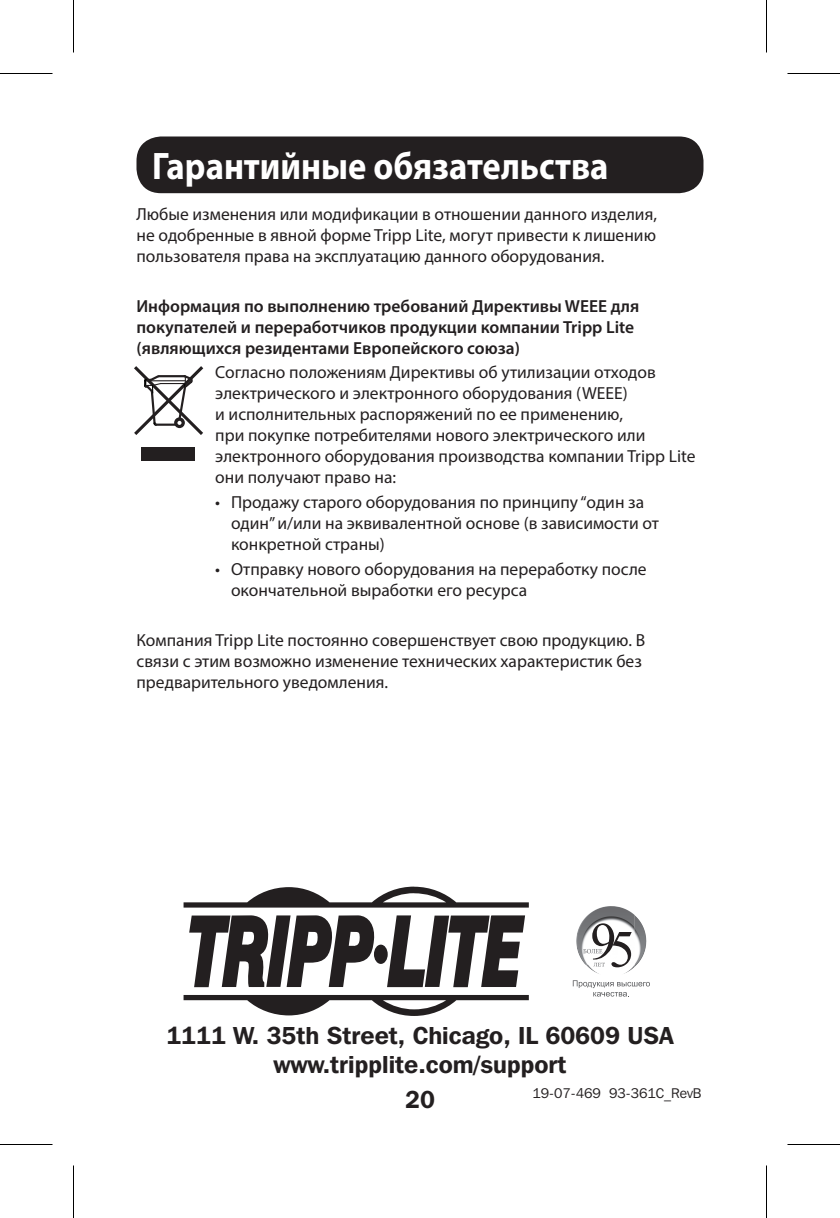
<style>
.page{position:relative;width:840px;height:1218px;background:#fff}
.page>*{position:absolute;margin:0;border:0;box-sizing:border-box;transform-origin:0 0}
.t1{font:700 38.5px "Myriad Pro";color:#fff;scale:.9 1}
.t2{font:600 24.5px/29.4px "Franklin Gothic IT Cby BT";color:#231f20;text-align:center}
.t3{font:17.5px/21px "Myriad Pro";color:#231f20}
.t4{font:600 17.5px/21px "Myriad Pro";color:#231f20}
.t5{font:14px "Franklin Gothic IT Cby BT";color:#231f20}
</style>
<div class="page">
<div style="left:142px;top:448px;width:53px;height:13px;background:#231f20"></div>
<svg style="left:134px;top:366px;width:69px;height:69px"></svg>
<div style="left:374px;top:945px;width:14px;height:19px;background:#231f20;border-radius:50%"></div>
<svg style="left:189px;top:915px;width:186px;height:72px"></svg>
<svg style="left:387px;top:915px;width:138px;height:72px"></svg>
<svg style="left:184px;top:887px;width:345px;height:21px"></svg>
<svg style="left:184px;top:995px;width:345px;height:21px"></svg>
<div style="left:136px;top:136px;width:568px;height:57px;background:#231f20;border-radius:25px"></div>
<img style="left:580px;top:906px;width:30px;height:19px">
<img style="left:635px;top:922px;width:11px;height:45px">
<img style="left:586px;top:965px;width:42px;height:9px">
<svg style="left:592px;top:923px;width:40px;height:44px"></svg>
<svg style="left:573px;top:980px;width:77px;height:17px"></svg>
<hr style="left:0;top:73px;width:52px;height:1px;background:#000">
<hr style="left:788px;top:73px;width:52px;height:1px;background:#000">
<hr style="left:0;top:1144px;width:52px;height:1px;background:#000">
<hr style="left:788px;top:1144px;width:52px;height:1px;background:#000">
<hr style="left:73px;top:0;width:1px;height:52px;background:#000">
<hr style="left:73px;top:1166px;width:1px;height:52px;background:#000">
<hr style="left:766px;top:0;width:1px;height:52px;background:#000">
<hr style="left:766px;top:1166px;width:1px;height:52px;background:#000">
<p class="t1" style="left:152px;top:141px;width:509px">Гарантийные обязательства</p>
<p class="t3" style="left:136px;top:203px;width:522px;text-align:justify">Любые изменения или модификации в отношении данного изделия, не одобренные в явной форме Tripp Lite, могут привести к лишению пользователя права на эксплуатацию данного оборудования.</p>
<p class="t4" style="left:136px;top:295px;width:504px">Информация по выполнению требований Директивы WEEE для покупателей и переработчиков продукции компании Tripp Lite (являющихся резидентами Европейского союза)</p>
<p class="t3" style="left:215px;top:362px;width:482px">Согласно положениям Директивы об утилизации отходов электрического и электронного оборудования (WEEE)<br>и исполнительных распоряжений по ее применению,<br>при покупке потребителями нового электрического или электронного оборудования производства компании Tripp Lite они получают право на:</p>
<p class="t3" style="left:231px;top:492px;width:430px;text-indent:-16px">• Продажу старого оборудования по принципу “один за один” и/или на эквивалентной основе (в зависимости от конкретной страны)</p>
<p class="t3" style="left:231px;top:558px;width:417px;text-indent:-16px">• Отправку нового оборудования на переработку после окончательной выработки его ресурса</p>
<p class="t3" style="left:136px;top:629px;width:510px">Компания Tripp Lite постоянно совершенствует свою продукцию. В связи с этим возможно изменение технических характеристик без предварительного уведомления.</p>
<p class="t2" style="left:166px;top:1020px;width:509px">1111 W. 35th Street, Chicago, IL 60609 USA www.tripplite.com/support</p>
<p class="t5" style="left:533px;top:1085px;width:170px">19-07-469 93-361C_RevB</p>
<h2 class="t2" style="left:405px;top:1084px;width:31px">20</h2>
</div>
